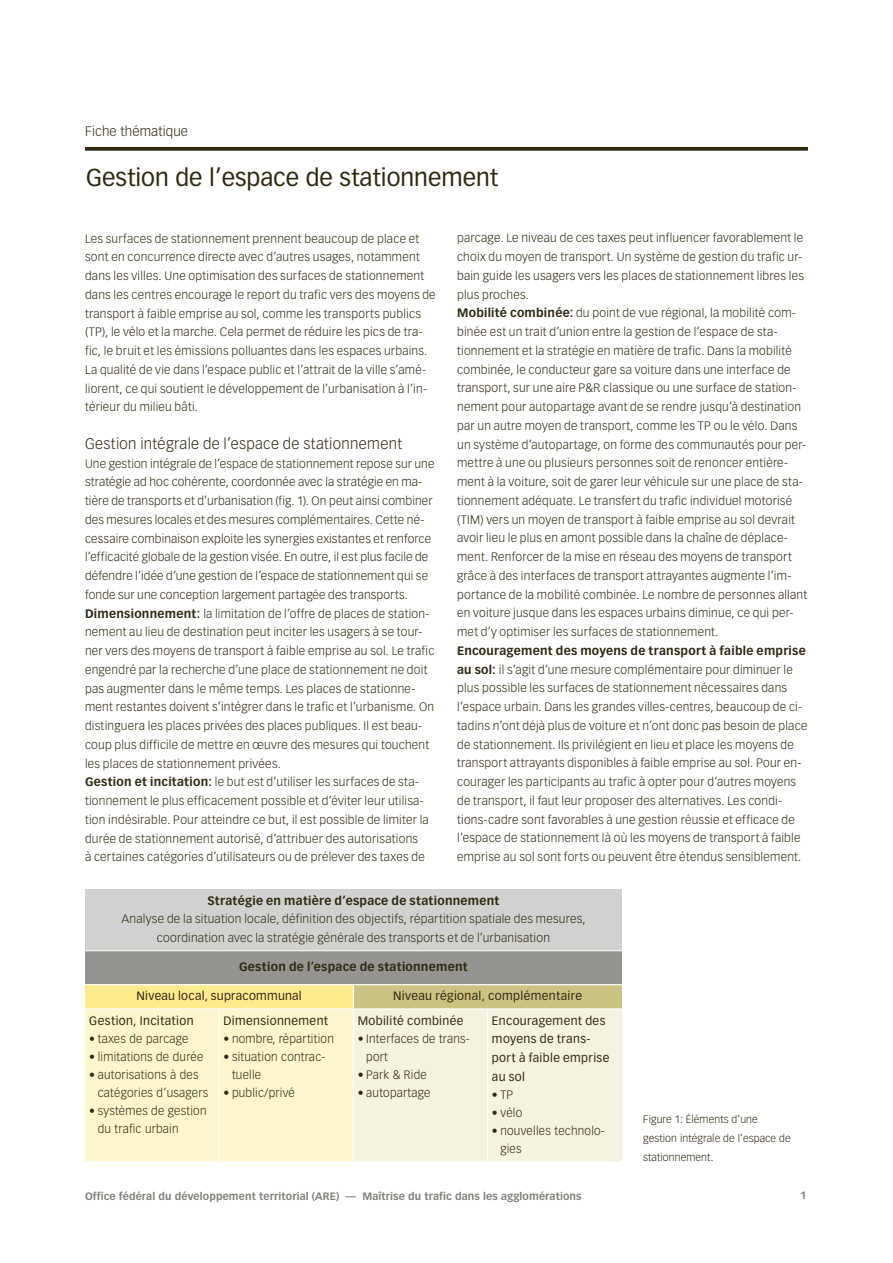
<style>
.page{position:relative;width:893px;height:1263px;background:#fff}
.page>*{position:absolute;margin:0;border:0;box-sizing:border-box;transform-origin:0 0}
.t1{font:24px "Vectora LT Std";color:#2f2912}
.t2{font:300 15px "Vectora LT Std";letter-spacing:.02em;color:#2f2912}
.t3{font:300 13.5px "Vectora LT Std";letter-spacing:.01em;color:#2f2912}
.t4{font:300 12px/18.8px "Vectora LT Std";letter-spacing:.02em;color:#2f2912}
.t5{font:12px/18.8px "Vectora LT Std";letter-spacing:.03em;color:#2f2912}
.t6{font:700 12px "Vectora LT Std";letter-spacing:.02em;color:#2f2912}
.t7{font:700 10.5px "Vectora LT Std";letter-spacing:.01em;color:#81807a}
.t8{font:300 10.5px/18.8px "Vectora LT Std";letter-spacing:.01em;color:#2f2912}
.s1{font-weight:700}
</style>
<div class="page">
<svg style="left:85px;top:147px;width:723px;height:4px;background:#3d3822"></svg>
<div style="left:85px;top:889px;width:537px;height:62px;background:#d1d1cf"></div>
<div style="left:85px;top:951px;width:537px;height:34px;background:#959490"></div>
<hr style="left:85px;top:950px;width:134px;height:1px;background:#fff">
<hr style="left:219px;top:950px;width:134px;height:1px;background:#fff">
<hr style="left:353px;top:950px;width:135px;height:1px;background:#fff">
<hr style="left:488px;top:950px;width:134px;height:1px;background:#fff">
<hr style="left:85px;top:984px;width:134px;height:1px;background:#fff">
<hr style="left:219px;top:984px;width:134px;height:1px;background:#fff">
<hr style="left:353px;top:984px;width:135px;height:1px;background:#fff">
<svg style="left:85px;top:985px;width:537px;height:176px;background:#f7f0cc"></svg>
<hr style="left:488px;top:984px;width:134px;height:1px;background:#fff">
<hr style="left:85px;top:1008px;width:134px;height:1px;background:#fff">
<hr style="left:219px;top:1008px;width:134px;height:1px;background:#fff">
<hr style="left:219px;top:1009px;width:1px;height:152px;background:#fff">
<hr style="left:353px;top:1008px;width:135px;height:1px;background:#fff">
<hr style="left:353px;top:1009px;width:1px;height:152px;background:#fff">
<hr style="left:488px;top:1008px;width:134px;height:1px;background:#fff">
<hr style="left:487px;top:1009px;width:1px;height:152px;background:#fff">
<p class="t3" style="left:85px;top:123px;width:105px">Fiche thématique</p>
<h1 class="t1" style="left:86px;top:164px;width:414px">Gestion de l’espace de stationnement</h1>
<p class="t4" style="left:85px;top:229px;width:352px">Les surfaces de stationnement prennent beaucoup de place et sont en concurrence directe avec d’autres usages, notamment dans les villes. Une optimisation des surfaces de stationnement dans les centres encourage le report du trafic vers des moyens de transport à faible emprise au sol, comme les transports publics (TP), le vélo et la marche. Cela permet de réduire les pics de tra&shy;fic, le bruit et les émissions polluantes dans les espaces urbains.<br>La qualité de vie dans l’espace public et l’attrait de la ville s’amé&shy;liorent, ce qui soutient le développement de l’urbanisation à l’in&shy;térieur du milieu bâti.</p>
<p class="t2" style="left:85px;top:435px;width:319px">Gestion intégrale de l’espace de stationnement</p>
<p class="t4" style="left:85px;top:454px;width:351px">Une gestion intégrale de l’espace de stationnement repose sur une stratégie ad hoc cohérente, coordonnée avec la stratégie en ma&shy;tière de transports et d’urbanisation (fig. 1). On peut ainsi combiner des mesures locales et des mesures complémentaires. Cette né&shy;cessaire combinaison exploite les synergies existantes et renforce l’efficacité globale de la gestion visée. En outre, il est plus facile de défendre l’idée d’une gestion de l’espace de stationnement qui se fonde sur une conception largement partagée des transports.<br><span class="s1">Dimensionnement:</span> la limitation de l’offre de places de station&shy;nement au lieu de destination peut inciter les usagers à se tour&shy;ner vers des moyens de transport à faible emprise au sol. Le trafic engendré par la recherche d’une place de stationnement ne doit pas augmenter dans le même temps. Les places de stationne&shy;ment restantes doivent s’intégrer dans le trafic et l’urbanisme. On distinguera les places privées des places publiques. Il est beau&shy;coup plus difficile de mettre en œuvre des mesures qui touchent les places de stationnement privées.<br><span class="s1">Gestion et incitation:</span> le but est d’utiliser les surfaces de sta&shy;tionnement le plus efficacement possible et d’éviter leur utilisa&shy;tion indésirable. Pour atteindre ce but, il est possible de limiter la durée de stationnement autorisé, d’attribuer des autorisations<br>à certaines catégories d’utilisateurs ou de prélever des taxes de</p>
<p class="t4" style="left:457px;top:229px;width:352px">parcage. Le niveau de ces taxes peut influencer favorablement le choix du moyen de transport. Un système de gestion du trafic ur&shy;bain guide les usagers vers les places de stationnement libres les plus proches.<br><span class="s1">Mobilité combinée:</span> du point de vue régional, la mobilité com&shy;binée est un trait d’union entre la gestion de l’espace de sta&shy;tionnement et la stratégie en matière de trafic. Dans la mobilité combinée, le conducteur gare sa voiture dans une interface de transport, sur une aire P&amp;R classique ou une surface de station&shy;nement pour autopartage avant de se rendre jusqu’à destination par un autre moyen de transport, comme les TP ou le vélo. Dans un système d’autopartage, on forme des communautés pour per&shy;mettre à une ou plusieurs personnes soit de renoncer entière&shy;ment à la voiture, soit de garer leur véhicule sur une place de sta&shy;tionnement adéquate. Le transfert du trafic individuel motorisé (TIM) vers un moyen de transport à faible emprise au sol devrait avoir lieu le plus en amont possible dans la chaîne de déplace&shy;ment. Renforcer de la mise en réseau des moyens de transport grâce à des interfaces de transport attrayantes augmente l’im&shy;portance de la mobilité combinée. Le nombre de personnes allant en voiture jusque dans les espaces urbains diminue, ce qui per&shy;met d’y optimiser les surfaces de stationnement.</p>
<p class="t4" style="left:457px;top:641px;width:352px"><span class="s1">Encouragement des moyens de transport à faible emprise au sol:</span> il s’agit d’une mesure complémentaire pour diminuer le plus possible les surfaces de stationnement nécessaires dans l’espace urbain. Dans les grandes villes-centres, beaucoup de ci&shy;tadins n’ont déjà plus de voiture et n’ont donc pas besoin de place de stationnement. Ils privilégient en lieu et place les moyens de transport attrayants disponibles à faible emprise au sol. Pour en&shy;courager les participants au trafic à opter pour d’autres moyens de transport, il faut leur proposer des alternatives. Les condi&shy;tions-cadre sont favorables à une gestion réussie et efficace de l’espace de stationnement là où les moyens de transport à faible emprise au sol sont forts ou peuvent être étendus sensiblement.</p>
<p class="t6" style="left:207px;top:893px;width:294px">Stratégie en matière d’espace de stationnement</p>
<p class="t4" style="left:121px;top:910px;width:466px;text-align:center">Analyse de la situation locale, définition des objectifs, répartition spatiale des mesures, coordination avec la stratégie générale des transports et de l’urbanisation</p>
<p class="t6" style="left:239px;top:960px;width:230px">Gestion de l’espace de stationnement</p>
<p class="t5" style="left:137px;top:987px;width:167px">Niveau local, supracommunal</p>
<p class="t5" style="left:393px;top:987px;width:191px">Niveau régional, complémentaire</p>
<p class="t5" style="left:89px;top:1011px;width:106px">Gestion, Incitation</p>
<p class="t4" style="left:89px;top:1029px;width:101px">• taxes de parcage</p>
<p class="t4" style="left:89px;top:1047px;width:116px">• limitations de durée</p>
<p class="t4" style="left:98px;top:1065px;width:112px;line-height:18px;text-indent:-9px">• autorisations à des catégories d’usagers</p>
<p class="t4" style="left:98px;top:1101px;width:110px;line-height:18px;text-indent:-9px">• systèmes de gestion du trafic urbain</p>
<p class="t5" style="left:358px;top:1011px;width:107px">Mobilité combinée</p>
<p class="t4" style="left:366px;top:1029px;width:105px;line-height:18px;text-indent:-9px">• Interfaces de trans&shy;port</p>
<p class="t4" style="left:358px;top:1065px;width:71px">• Park &amp; Ride</p>
<p class="t4" style="left:358px;top:1083px;width:74px">• autopartage</p>
<p class="t5" style="left:223px;top:1011px;width:106px">Dimensionnement</p>
<p class="t4" style="left:223px;top:1029px;width:112px">• nombre, répartition</p>
<p class="t4" style="left:232px;top:1047px;width:95px;line-height:18px;text-indent:-9px">• situation contrac&shy;tuelle</p>
<p class="t4" style="left:223px;top:1083px;width:73px">• public/privé</p>
<p class="t5" style="left:492px;top:1011px;width:119px">Encouragement des moyens de trans&shy;port à faible emprise au sol</p>
<p class="t4" style="left:492px;top:1085px;width:23px">•TP</p>
<p class="t4" style="left:492px;top:1103px;width:32px">• vélo</p>
<p class="t4" style="left:500px;top:1122px;width:106px;line-height:18px;text-indent:-9px">• nouvelles technolo&shy;gies</p>
<p class="t8" style="left:643px;top:1110px;width:149px">Figure 1: Éléments d’une gestion intégrale de l’espace de stationnement.</p>
<p class="t7" style="left:85px;top:1189px;width:498px">Office fédéral du développement territorial (ARE) — Maîtrise du trafic dans les agglomérations</p>
<p class="t7" style="left:800px;top:1189px;width:8px">1</p>
</div>
